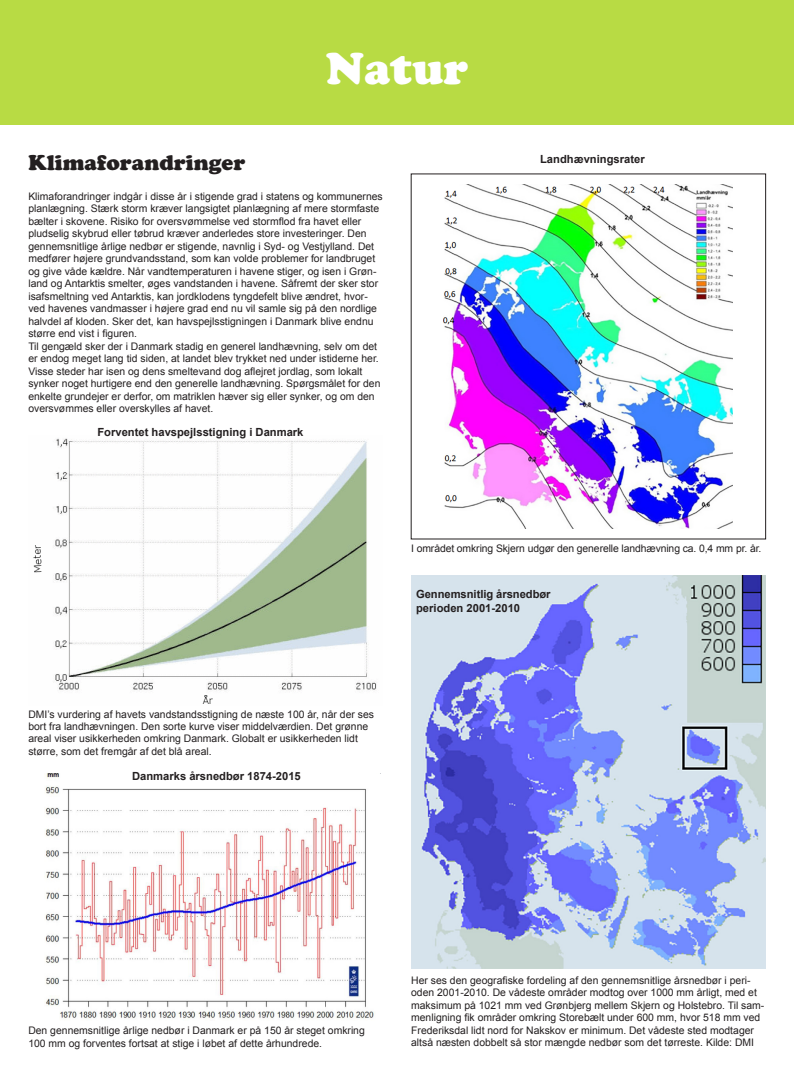
<style>
.page{position:relative;width:794px;height:1078px;background:#fff}
.page>*{position:absolute;margin:0;border:0;box-sizing:border-box;transform-origin:0 0}
.t1{font:44px "Cooper Black Std";color:#fff}
.t2{font:21.2px "Cooper Black Std";color:#231f20}
.t3{font:700 11.2px/13.4px "Arial";color:#231f20}
.t4{font:10.4px/12.5px "Arial";color:#231f20}
</style>
<div class="page">
<img style="left:33px;top:438px;width:344px;height:266px">
<img style="left:411px;top:575px;width:354px;height:392px">
<img style="left:44px;top:773px;width:330px;height:246px">
<div style="left:69px;top:771px;width:295px;height:15px;background:#fff"></div>
<div style="left:0;top:0;width:794px;height:125px;background:#b8db44"></div>
<img style="left:444px;top:184px;width:289px;height:344px">
<h1 class="t1" style="left:326px;top:42px;width:144px">Natur</h1>
<h2 class="t2" style="left:28px;top:150px;width:218px">Klimaforandringer</h2>
<p class="t4" style="left:28px;top:190px;width:356px">Klimaforandringer indgår i disse år i stigende grad i statens og kommunernes planlægning. Stærk storm kræver langsigtet planlægning af mere stormfaste bælter i skovene. Risiko for oversvømmelse ved stormflod fra havet eller pludselig skybrud eller tøbrud kræver anderledes store investeringer. Den gennemsnitlige årlige nedbør er stigende, navnlig i Syd- og Vestjylland. Det medfører højere grundvandsstand, som kan volde problemer for landbruget og give våde kældre. Når vandtemperaturen i havene stiger, og isen i Grøn&shy;land og Antarktis smelter, øges vandstanden i havene. Såfremt der sker stor isafsmeltning ved Antarktis, kan jordklodens tyngdefelt blive ændret, hvor&shy;ved havenes vandmasser i højere grad end nu vil samle sig på den nordlige halvdel af kloden. Sker det, kan havspejlsstigningen i Danmark blive endnu større end vist i figuren.<br>Til gengæld sker der i Danmark stadig en generel landhævning, selv om det er endog meget lang tid siden, at landet blev trykket ned under istiderne her.<br>Visse steder har isen og dens smeltevand dog aflejret jordlag, som lokalt synker noget hurtigere end den generelle landhævning. Spørgsmålet for den enkelte grundejer er derfor, om matriklen hæver sig eller synker, og om den oversvømmes eller overskylles af havet.</p>
<p class="t3" style="left:97px;top:425px;width:208px">Forventet havspejlsstigning i Danmark</p>
<p class="t3" style="left:540px;top:153px;width:106px">Landhævningsrater</p>
<p class="t4" style="left:411px;top:542px;width:352px">I området omkring Skjern udgør den generelle landhævning ca. 0,4 mm pr. år.</p>
<p class="t4" style="left:28px;top:707px;width:347px">DMI’s vurdering af havets vandstandsstigning de næste 100 år, når der ses bort fra landhævningen. Den sorte kurve viser middelværdien. Det grønne areal viser usikkerheden omkring Danmark. Globalt er usikkerheden lidt større, som det fremgår af det blå areal.</p>
<p class="t3" style="left:132px;top:769px;width:170px">Danmarks årsnedbør 1874-2015</p>
<p class="t3" style="left:416px;top:587px;width:136px">Gennemsnitlig årsnedbør perioden 2001-2010</p>
<p class="t4" style="left:28px;top:1024px;width:338px">Den gennemsnitlige årlige nedbør i Danmark er på 150 år steget omkring<br>100 mm og forventes fortsat at stige i løbet af dette århundrede.</p>
<p class="t4" style="left:411px;top:973px;width:355px">Her ses den geografiske fordeling af den gennemsnitlige årsnedbør i peri&shy;oden 2001-2010. De vådeste områder modtog over 1000 mm årligt, med et maksimum på 1021 mm ved Grønbjerg mellem Skjern og Holstebro. Til sam&shy;menligning fik områder omkring Storebælt under 600 mm, hvor 518 mm ved Frederiksdal lidt nord for Nakskov er minimum. Det vådeste sted modtager altså næsten dobbelt så stor mængde nedbør som det tørreste. Kilde: DMI</p>
</div>
